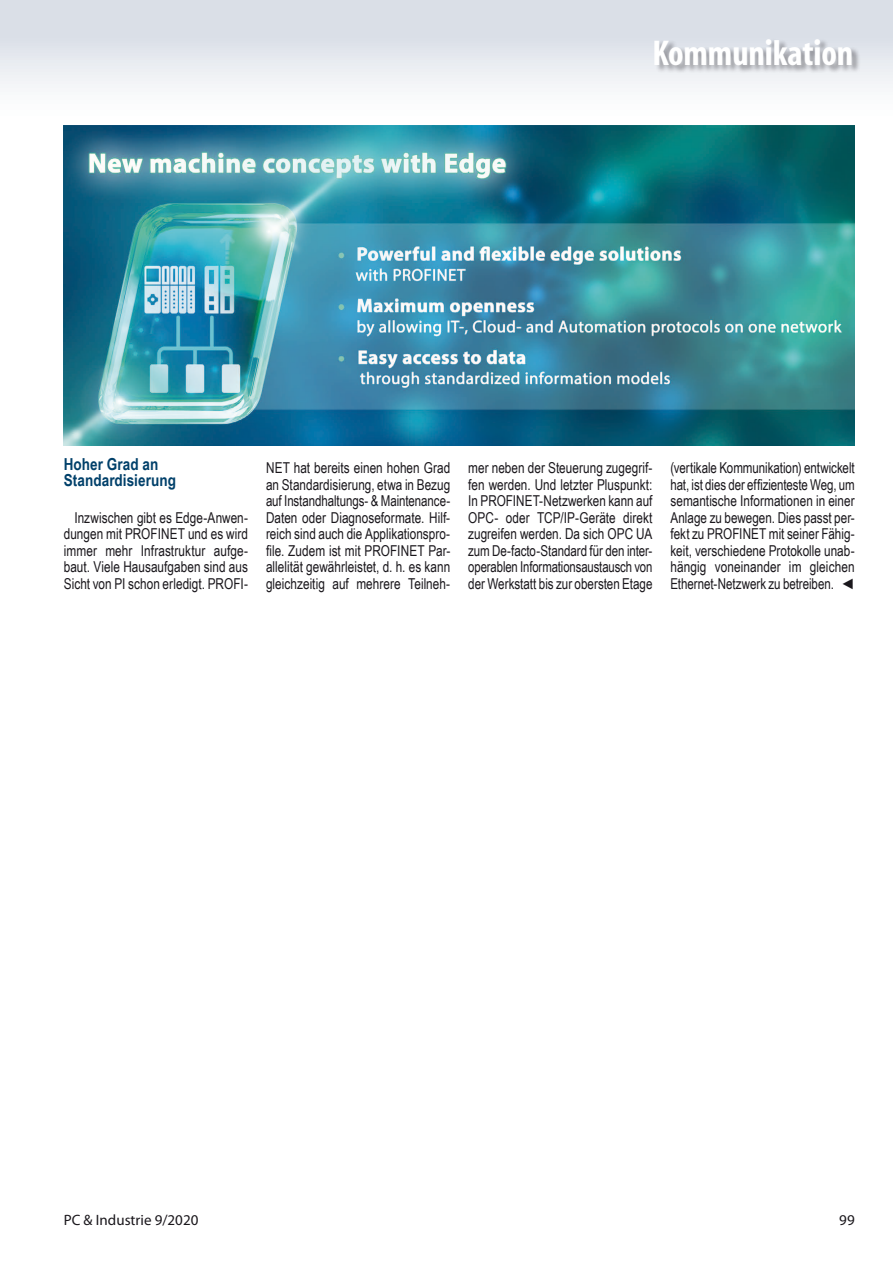
<style>
.page{position:relative;width:893px;height:1263px;background:#fff}
.page>*{position:absolute;margin:0;border:0;box-sizing:border-box;transform-origin:0 0}
.t1{font:700 condensed 36px "Myriad";letter-spacing:-.005em;color:#fff}
.t2{font:700 16.5px/16.5px "Arial Narrow";letter-spacing:.005em;color:#00406a}
.t3{font:15px/16.5px "Arial Narrow";color:#1a171c;text-align:justify;scale:.96 1}
.t4{font:15px/16.5px "Arial Narrow";color:#1a171c;text-align:justify;scale:.94 1}
.t5{font:15px "Myriad Pro";color:#1a171c}
</style>
<div class="page">
<div style="left:0;top:0;width:893px;height:128px;background:linear-gradient(to bottom,#d2d8e2,#fff)"></div>
<div style="left:655px;top:38px;width:205px;height:36px;background:#1a171c;opacity:.4"></div>
<img style="left:64px;top:126px;width:791px;height:319px">
<h1 class="t1" style="left:652px;top:35px;width:202px">Kommunikation</h1>
<p class="t2" style="left:64px;top:455px;width:114px">Hoher Grad an<br>Standardisierung</p>
<p class="t3" style="left:64px;top:509px;width:193px;text-indent:11px">Inzwischen gibt es Edge-Anwen&shy;dungen mit PROFINET und es wird immer mehr Infrastruktur aufge&shy;baut. Viele Hausaufgaben sind aus Sicht von PI schon erledigt. PROFI-</p>
<p class="t3" style="left:266px;top:459px;width:193px">NET hat bereits einen hohen Grad an Standardisierung, etwa in Bezug auf Instandhaltungs- &amp; Maintenance-Daten oder Diagnoseformate. Hilf&shy;reich sind auch die Applikationspro&shy;file. Zudem ist mit PROFINET Par&shy;allelität gewährleistet, d. h. es kann gleichzeitig auf mehrere Teilneh-</p>
<p class="t3" style="left:468px;top:459px;width:193px">mer neben der Steuerung zugegrif&shy;fen werden. Und letzter Pluspunkt:<br>In PROFINET-Netzwerken kann auf OPC- oder TCP/IP-Geräte direkt zugreifen werden. Da sich OPC UA zum De-facto-Standard für den inter&shy;operablen Informationsaustausch von der Werkstatt bis zur obersten Etage</p>
<p class="t4" style="left:670px;top:459px;width:197px">(vertikale Kommunikation) entwickelt hat, ist dies der effizienteste Weg, um semantische Informationen in einer Anlage zu bewegen. Dies passt per&shy;fekt zu PROFINET mit seiner Fähig&shy;keit, verschiedene Protokolle unab&shy;hängig voneinander im gleichen Ethernet-Netzwerk zu betreiben. ◄</p>
<p class="t5" style="left:64px;top:1210px;width:136px">PC &amp; Industrie 9/2020</p>
<p class="t5" style="left:839px;top:1210px;width:17px">99</p>
</div>
